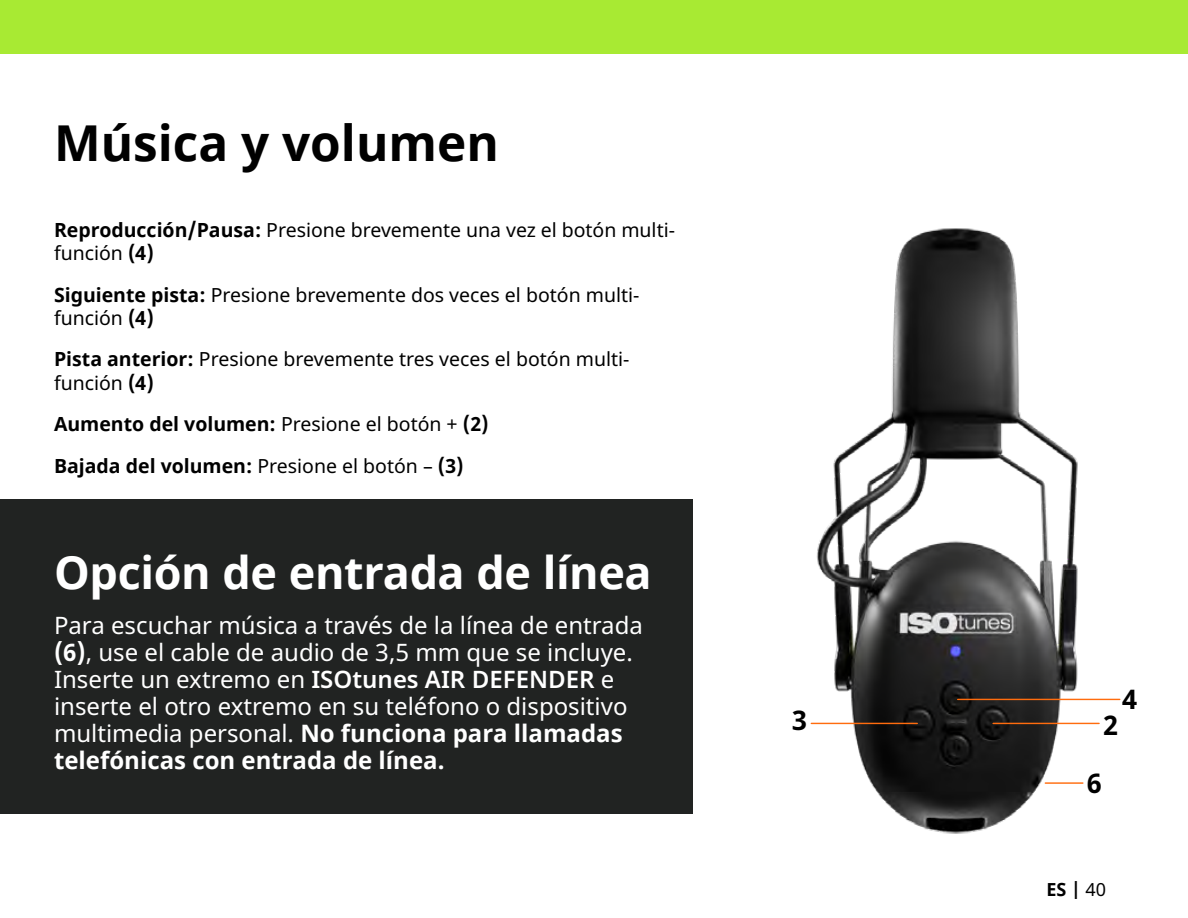
<style>
.page{position:relative;width:1188px;height:918px;background:#fff}
.page>*{position:absolute;margin:0;border:0;box-sizing:border-box;transform-origin:0 0}
.t1{font:700 49.5px "Noto Sans";color:#000}
.t2{font:700 45px "Noto Sans";letter-spacing:-.01em;color:#fff}
.t3{font:700 27px "Noto Sans";color:#000}
.t4{font:24px/27px "Noto Sans";color:#fff}
.t5{font:19.5px/23.4px "Noto Sans";color:#000}
.t6{font:700 19.5px/41.4px "Noto Sans";color:#000}
.t7{font:700 18px "Noto Sans";color:#000}
.s1{font-weight:700}
.s2{font-weight:400}
.s3{font-weight:600}
</style>
<div class="page">
<div style="left:0;top:0;width:1188px;height:54px;background:#a8ea33"></div>
<div style="left:0;top:500px;width:693px;height:314px;background:#212322"></div>
<img style="left:810px;top:228px;width:311px;height:606px">
<hr style="left:958px;top:699px;width:162px;height:1px;background:#ff6c0e">
<hr style="left:993px;top:723px;width:106px;height:1px;background:#ff6c0e">
<hr style="left:811px;top:723px;width:106px;height:1px;background:#ff6c0e">
<hr style="left:1045px;top:782px;width:38px;height:2px;background:#ff6c0e">
<h1 class="t1" style="left:54px;top:108px;width:446px">Música y volumen</h1>
<p class="t5" style="left:54px;top:219px;width:623px"><span class="s1">Reproducción/Pausa:</span> Presione brevemente una vez el botón multi&shy;función <span class="s1">(4)</span></p>
<p class="t5" style="left:54px;top:283px;width:587px"><span class="s1">Siguiente pista:</span> Presione brevemente dos veces el botón multi&shy;función <span class="s1">(4)</span></p>
<p class="t5" style="left:54px;top:348px;width:577px"><span class="s1">Pista anterior:</span> Presione brevemente tres veces el botón multi&shy;función <span class="s1">(4)</span></p>
<p class="t6" style="left:54px;top:404px;width:436px">Aumento del volumen: <span class="s2">Presione el botón +</span> (2)<br>Bajada del volumen: <span class="s2">Presione el botón –</span> (3)</p>
<h2 class="t2" style="left:54px;top:541px;width:599px">Opción de entrada de línea</h2>
<p class="t4" style="left:54px;top:612px;width:590px">Para escuchar música a través de la línea de entrada <span class="s1">(6)</span>, use el cable de audio de 3,5 mm que se incluye.<br>Inserte un extremo en <span class="s3">ISOtunes AIR DEFENDER</span> e inserte el otro extremo en su teléfono o dispositivo multimedia personal. <span class="s1">No funciona para llamadas telefónicas con entrada de línea.</span></p>
<p class="t3" style="left:1123px;top:680px;width:16px">4</p>
<p class="t3" style="left:792px;top:701px;width:16px">3</p>
<p class="t3" style="left:1103px;top:706px;width:16px">2</p>
<p class="t3" style="left:1087px;top:764px;width:16px">6</p>
<p class="t7" style="left:1046px;top:877px;width:61px">ES | <span class="s2">40</span></p>
</div>
